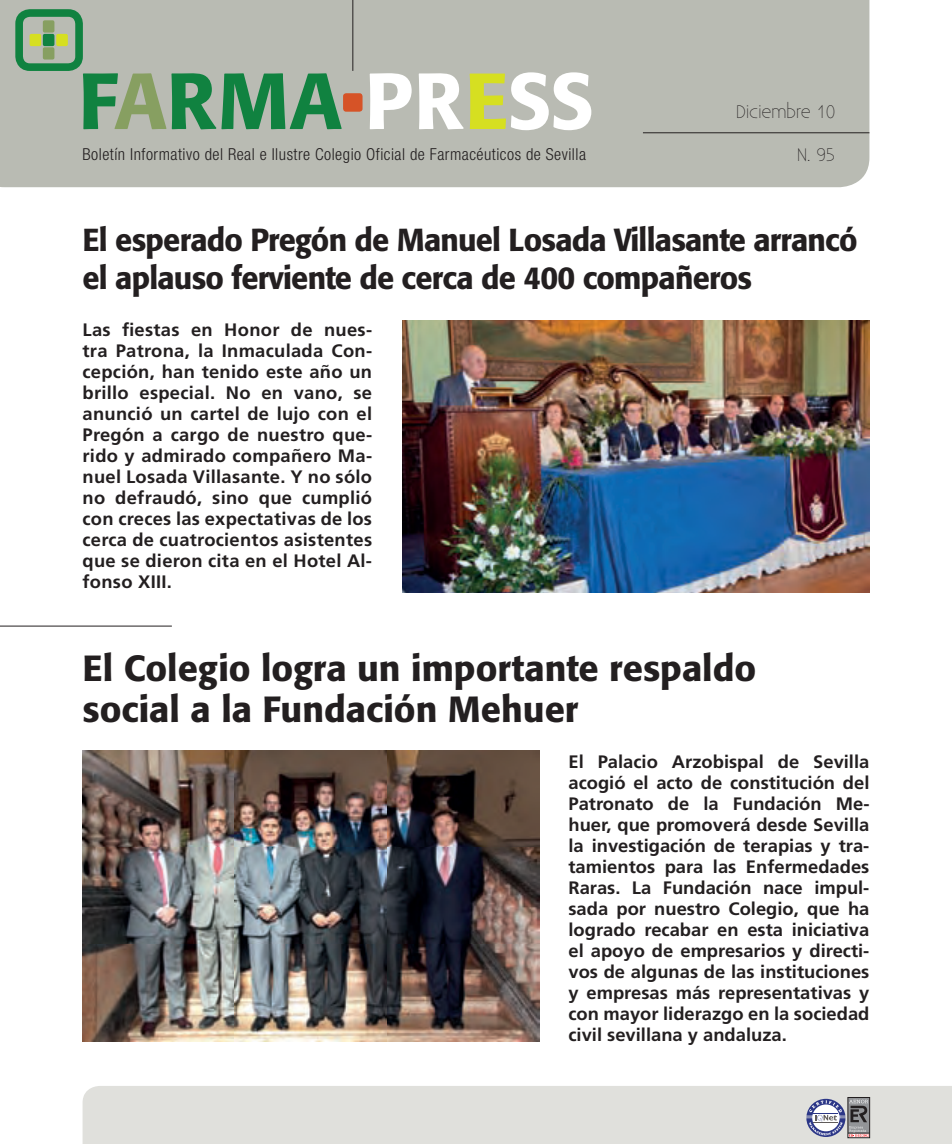
<style>
.page{position:relative;width:952px;height:1144px;background:#fff}
.page>*{position:absolute;margin:0;border:0;box-sizing:border-box;transform-origin:0 0}
.t1{font:500 78.6px "Formata";color:#108240}
.t2{font:500 36px/40.5px "Formata";color:#231f20}
.t3{font:500 31.5px/37.5px "Formata";letter-spacing:-.025em;color:#231f20}
.t4{font:700 18px/21px "Frutiger";color:#231f20;text-align:justify}
.t5{font:300 18px "Existence";color:#231f20}
.t6{font:300 condensed 16.5px "Helvetica Neue";letter-spacing:.03em;color:#231f20}
.s1{color:#879f61}
.s2{color:#fff}
.s3{color:#d6df21}
</style>
<div class="page">
<div style="left:83px;top:1086px;width:869px;height:57px;background:#e0e0dc"></div>
<div style="left:0;top:0;width:869px;height:187px;background:#b9bbb3"></div>
<hr style="left:352px;top:0;width:1px;height:71px;background:#231f20">
<div style="left:343px;top:93px;width:19px;height:19px;background:#d65327;border-radius:3px"></div>
<div style="left:847px;top:1096px;width:23px;height:41px;border:1px solid #231f20"></div>
<svg style="left:806px;top:1098px;width:63px;height:38px"></svg>
<div style="left:43px;top:20px;width:11px;height:13px;background:#879f61;border-radius:2px"></div>
<div style="left:43px;top:34px;width:11px;height:12px;background:#108240;border-radius:2px"></div>
<div style="left:43px;top:47px;width:11px;height:12px;background:#879f61;border-radius:2px"></div>
<div style="left:30px;top:34px;width:11px;height:12px;background:#d6df21;border-radius:2px"></div>
<div style="left:56px;top:34px;width:12px;height:12px;background:#d6df21;border-radius:2px"></div>
<div style="left:15px;top:9px;width:68px;height:62px;border:8px solid #108240;border-radius:11px"></div>
<hr style="left:643px;top:132px;width:226px;height:1px;background:#231f20">
<hr style="left:0;top:625px;width:172px;height:1px;background:#231f20">
<img style="left:402px;top:320px;width:467px;height:272px">
<img style="left:83px;top:750px;width:456px;height:291px">
<h1 class="t1" style="left:78px;top:53px;width:517px">F<span class="s1">A</span>RMA <span class="s2">PR</span><span class="s3">E</span><span class="s2">SS</span></h1>
<p class="t6" style="left:83px;top:144px;width:505px">Boletín Informativo del Real e Ilustre Colegio Oficial de Farmacéuticos de Sevilla</p>
<p class="t5" style="left:736px;top:102px;width:101px">Diciembre 10</p>
<p class="t5" style="left:797px;top:145px;width:40px">N. 95</p>
<h3 class="t3" style="left:83px;top:221px;width:776px">El esperado Pregón de Manuel Losada Villasante arrancó el aplauso ferviente de cerca de 400 compañeros</h3>
<p class="t4" style="left:83px;top:319px;width:291px">Las fiestas en Honor de nues&shy;tra Patrona, la inmaculada Con&shy;cepción, han tenido este año un brillo especial. No en vano, se anunció un cartel de lujo con el Pregón a cargo de nuestro que&shy;rido y admirado compañero Ma&shy;nuel Losada Villasante. Y no sólo no defraudó, sino que cumplió con creces las expectativas de los cerca de cuatrocientos asistentes que se dieron cita en el Hotel al&shy;fonso Xiii.</p>
<h2 class="t2" style="left:83px;top:648px;width:675px">El Colegio logra un importante respaldo social a la Fundación Mehuer</h2>
<p class="t4" style="left:568px;top:750px;width:302px">El Palacio arzobispal de Sevilla acogió el acto de constitución del Patronato de la Fundación Me&shy;huer, que promoverá desde Sevilla la investigación de terapias y tra&shy;tamientos para las Enfermedades Raras. La Fundación nace impul&shy;sada por nuestro Colegio, que ha logrado recabar en esta iniciativa el apoyo de empresarios y directi&shy;vos de algunas de las instituciones y empresas más representativas y con mayor liderazgo en la sociedad civil sevillana y andaluza.</p>
</div>
